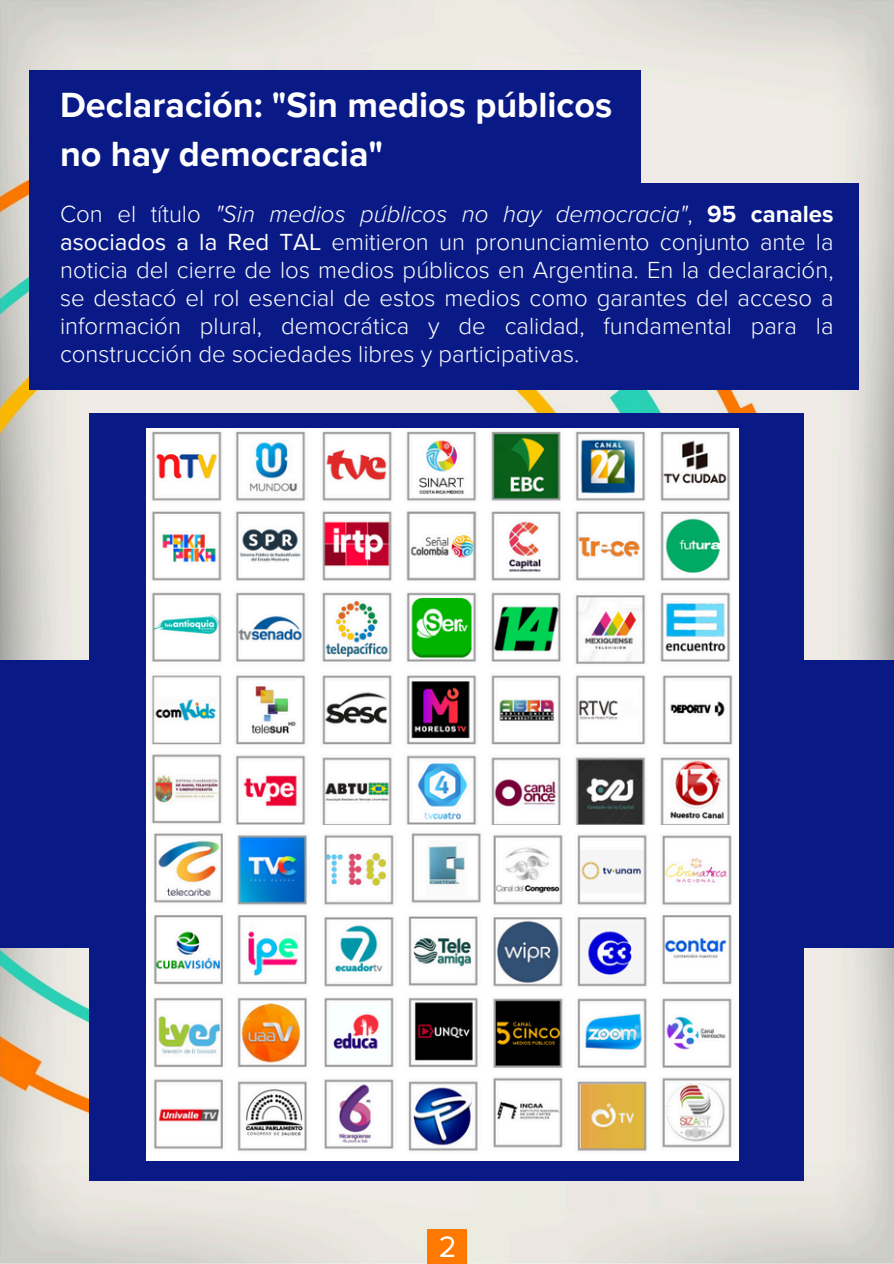
<style>
.page{position:relative;width:894px;height:1264px;background:#fff}
.page>*{position:absolute;margin:0;border:0;box-sizing:border-box;transform-origin:0 0}
.t1{font:700 36px/49.5px "Proxima Nova";color:#fff}
.t2{font:30.15px "Proxima Nova";color:#fff}
.t3{font:300 24px/28.2px "Proxima Nova";color:#fff;text-align:justify}
.s1{font-style:italic}
.s2{font-weight:700}
.s3{font-weight:400}
</style>
<div class="page">
<img style="left:0;top:0;width:893px;height:1263px">
<div style="left:427px;top:1228px;width:39px;height:35px;background:#ff7900"></div>
<div style="left:29px;top:70px;width:612px;height:122px;background:#091a87"></div>
<div style="left:89px;top:413px;width:715px;height:767px;background:#091a87"></div>
<div style="left:0;top:660px;width:893px;height:287px;background:#091a87"></div>
<div style="left:29px;top:183px;width:829px;height:206px;background:#091a87"></div>
<img style="left:146px;top:428px;width:592px;height:732px">
<p class="t1" style="left:60px;top:81px;width:553px">Declaración: "Sin medios públicos no hay democracia"</p>
<p class="t3" style="left:60px;top:200px;width:774px">Con el título <span class="s1">"Sin medios públicos no hay democracia"</span>, <span class="s2">95 canales </span><span class="s3">asociados a la Red TAL</span> emitieron un pronunciamiento conjunto ante la noticia del cierre de los medios públicos en Argentina. En la declaración, se destacó el rol esencial de estos medios como garantes del acceso a información plural, democrática y de calidad, fundamental para la construcción de sociedades libres y participativas.</p>
<h1 class="t2" style="left:438px;top:1229px;width:19px">2</h1>
</div>
